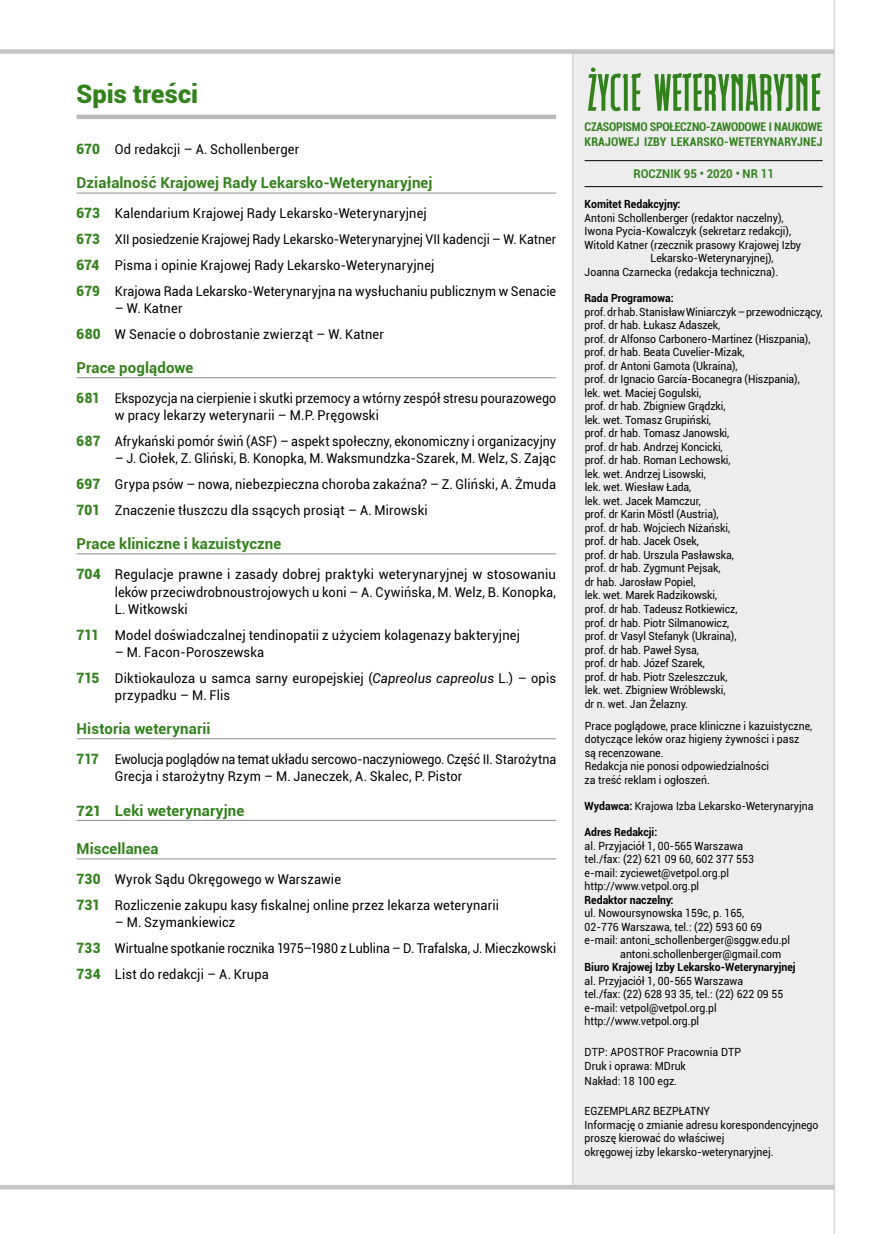
<style>
.page{position:relative;width:881px;height:1234px;background:#fff}
.page>*{position:absolute;margin:0;border:0;box-sizing:border-box;transform-origin:0 0}
.t1{font:900 25.5px "Roboto";color:#32821c}
.t2{font:700 15px "Roboto";letter-spacing:.01em;color:#32821c}
.t3{font:13.5px/25.8px "Roboto";letter-spacing:.01em;color:#000;scale:.95 1}
.t4{font:13.5px/17.2px "Roboto";letter-spacing:.01em;color:#000;scale:.92 1}
.t5{font:13.5px/25.8px "Roboto";letter-spacing:.01em;color:#000;text-align:justify;scale:.94 1}
.t6{font:13.5px/17.2px "Roboto";letter-spacing:.01em;color:#000;text-align:justify}
.t7{font:13.5px "Roboto";letter-spacing:.01em;color:#000;scale:.93 1}
.t8{font:700 condensed 12px/14.4px "Roboto";letter-spacing:-.015em;color:#32821c}
.t9{font:700 12px "Roboto";color:#32821c;scale:.95 1}
.t10{font:11.25px/13.5px "Roboto";color:#000;scale:.93 1}
.t11{font:700 11.25px "Roboto";color:#000;scale:.93 1}
.s1{font-weight:900;font-size:14.25px;color:#32821c}
.s2{font-style:italic}
.s3{font-weight:900;font-size:14.25px}
.s4{font-weight:700}
</style>
<div class="page">
<hr style="left:77px;top:115px;width:479px;height:4px;background:#bababa">
<hr style="left:77px;top:193px;width:479px;height:1px;background:#8b8b8b">
<hr style="left:77px;top:377px;width:479px;height:1px;background:#8b8b8b">
<hr style="left:77px;top:553px;width:479px;height:1px;background:#8b8b8b">
<hr style="left:77px;top:738px;width:479px;height:1px;background:#8b8b8b">
<hr style="left:77px;top:819px;width:479px;height:1px;background:#8b8b8b">
<hr style="left:77px;top:858px;width:479px;height:1px;background:#8b8b8b">
<div style="left:573px;top:49px;width:260px;height:1140px;background:#ededed"></div>
<hr style="left:584px;top:160px;width:238px;height:1px;background:#000">
<hr style="left:584px;top:186px;width:238px;height:1px;background:#000">
<svg style="left:654px;top:73px;width:166px;height:38px"></svg>
<svg style="left:588px;top:67px;width:53px;height:44px"></svg>
<hr style="left:572px;top:49px;width:1px;height:1137px;background:#c6c6c5">
<hr style="left:833px;top:0;width:1px;height:1233px;background:#c6c6c5">
<div style="left:0;top:49px;width:833px;height:5px;background:#c6c6c5"></div>
<div style="left:0;top:1184px;width:833px;height:5px;background:#c6c6c5"></div>
<h1 class="t1" style="left:77px;top:75px;width:123px">Spis treści</h1>
<p class="t3" style="left:77px;top:136px;width:236px"><span class="s1">670</span> Od redakcji – A. Schollenberger</p>
<h2 class="t2" style="left:77px;top:172px;width:357px">Działalność Krajowej Rady Lekarsko-Weterynaryjnej</h2>
<p class="t3" style="left:77px;top:200px;width:506px"><span class="s1">673</span> Kalendarium Krajowej Rady Lekarsko-Weterynaryjnej<br><span class="s1">673</span> XII posiedzenie Krajowej Rady Lekarsko-Weterynaryjnej VII kadencji – W. Katner <span class="s1">674</span> Pisma i opinie Krajowej Rady Lekarsko-Weterynaryjnej<br><span class="s1">679</span> Krajowa Rada Lekarsko-Weterynaryjna na wysłuchaniu publicznym w Senacie</p>
<p class="t3" style="left:77px;top:295px;width:325px;text-indent:38px">– W. Katner<br><span class="s1">680</span> W Senacie o dobrostanie zwierząt – W. Katner</p>
<h2 class="t2" style="left:77px;top:357px;width:118px">Prace poglądowe</h2>
<p class="t4" style="left:115px;top:389px;width:481px;text-indent:-38px"><span class="s1">681</span> Ekspozycja na cierpienie i skutki przemocy a wtórny zespół stresu pourazowego w pracy lekarzy weterynarii – M.P. Pręgowski</p>
<p class="t7" style="left:77px;top:432px;width:517px"><span class="s1">687</span> Afrykański pomór świń (ASF) – aspekt społeczny, ekonomiczny i organizacyjny</p>
<p class="t5" style="left:77px;top:445px;width:511px;text-indent:38px">– J. Ciołek, Z. Gliński, B. Konopka, M. Waksmundzka-Szarek, M. Welz, S. Zając <span class="s1">697</span> Grypa psów – nowa, niebezpieczna choroba zakaźna? – Z. Gliński, A. Żmuda <span class="s1">701</span> Znaczenie tłuszczu dla ssących prosiąt – A. Mirowski</p>
<h2 class="t2" style="left:77px;top:533px;width:206px">Prace kliniczne i kazuistyczne</h2>
<p class="t6" style="left:115px;top:565px;width:442px;text-indent:-38px"><span class="s1">704</span> Regulacje prawne i zasady dobrej praktyki weterynaryjnej w stosowaniu leków przeciwdrobnoustrojowych u koni – A. Cywińska, M. Welz, B. Konopka, L. Witkowski</p>
<p class="t3" style="left:77px;top:621px;width:468px"><span class="s1">711</span> Model doświadczalnej tendinopatii z użyciem kolagenazy bakteryjnej</p>
<p class="t3" style="left:77px;top:638px;width:506px;text-indent:38px">– M. Facon-Poroszewska<br><span class="s1">715</span> Diktiokauloza u samca sarny europejskiej (<span class="s2">Capreolus capreolus</span> L.) – opis</p>
<p class="t3" style="left:115px;top:681px;width:123px">przypadku – M. Flis</p>
<h2 class="t2" style="left:77px;top:718px;width:135px">Historia weterynarii</h2>
<p class="t4" style="left:115px;top:750px;width:481px;text-indent:-38px"><span class="s1">717</span> Ewolucja poglądów na temat układu sercowo‑ naczyniowego. Część II. Starożytna<br>Grecja i starożytny Rzym – M. Janeczek, A. Skalec, P. Pistor</p>
<h2 class="t2" style="left:77px;top:799px;width:169px"><span class="s3">721</span> Leki weterynaryjne</h2>
<h2 class="t2" style="left:77px;top:838px;width:83px">Miscellanea</h2>
<p class="t3" style="left:77px;top:865px;width:446px"><span class="s1">730</span> Wyrok Sądu Okręgowego w Warszawie<br><span class="s1">731</span> Rozliczenie zakupu kasy fiskalnej online przez lekarza weterynarii</p>
<p class="t3" style="left:77px;top:908px;width:506px;text-indent:38px">– M. Szymankiewicz<br><span class="s1">733</span> Wirtualne spotkanie rocznika 1975–1980 z Lublina – D. Trafalska, J. Mieczkowski<br><span class="s1">734</span> List do redakcji – A. Krupa</p>
<p class="t8" style="left:584px;top:119px;width:239px">CZASOPISMO SPOŁECZNO-ZAWODOWE I NAUKOWE<br>KRAJOWEJ IZBY LEKARSKO-WETERYNARYJNEJ</p>
<p class="t9" style="left:633px;top:165px;width:149px">ROCZNIK 95 • 2020 • NR 11</p>
<p class="t11" style="left:584px;top:196px;width:104px">Komitet Redakcyjny:</p>
<p class="t10" style="left:584px;top:211px;width:215px">Antoni Schollenberger (redaktor naczelny),</p>
<p class="t10" style="left:584px;top:224px;width:223px">Iwona Pycia‑ Kowalczyk (sekretarz redakcji),</p>
<p class="t10" style="left:584px;top:238px;width:234px">Witold Katner (rzecznik prasowy Krajowej Izby</p>
<p class="t10" style="left:650px;top:251px;width:134px">Lekarsko‑Weterynaryjnej),</p>
<p class="t10" style="left:584px;top:265px;width:209px">Joanna Czarnecka (redakcja techniczna).</p>
<p class="t11" style="left:584px;top:290px;width:97px">Rada Programowa:</p>
<p class="t10" style="left:584px;top:304px;width:257px">prof.drhab.StanisławWiniarczyk–przewodniczący, prof. dr hab. Łukasz Adaszek,<br>prof. dr Alfonso Carbonero‑ Martinez (Hiszpania), prof. dr hab. Beata Cuvelier-Mizak,<br>prof. dr Antoni Gamota (Ukraina),<br>prof. dr Ignacio García-Bocanegra (Hiszpania),<br>lek. wet. Maciej Gogulski,<br>prof. dr hab. Zbigniew Grądzki,<br>lek. wet. Tomasz Grupiński,<br>prof. dr hab. Tomasz Janowski,<br>prof. dr hab. Andrzej Koncicki,<br>prof. dr hab. Roman Lechowski,<br>lek. wet. Andrzej Lisowski,<br>lek. wet. Wiesław Łada,<br>lek. wet. Jacek Mamczur,<br>prof. dr Karin Möstl (Austria),<br>prof. dr hab. Wojciech Niżański,<br>prof. dr hab. Jacek Osek,<br>prof. dr hab. Urszula Pasławska,<br>prof. dr hab. Zygmunt Pejsak,<br>dr hab. Jarosław Popiel,<br>lek. wet. Marek Radzikowski,<br>prof. dr hab. Tadeusz Rotkiewicz,<br>prof. dr hab. Piotr Silmanowicz,<br>prof. dr Vasyl Stefanyk (Ukraina),<br>prof. dr hab. Paweł Sysa,<br>prof. dr hab. Józef Szarek,<br>prof. dr hab. Piotr Szeleszczuk,<br>lek. wet. Zbigniew Wróblewski,<br>dr n. wet. Jan Żelazny.</p>
<p class="t10" style="left:584px;top:718px;width:246px">Prace poglądowe, prace kliniczne i kazuistyczne, dotyczące leków oraz higieny żywności i pasz są recenzowane.<br>Redakcja nie ponosi odpowiedzialności<br>za treść reklam i ogłoszeń.</p>
<p class="t10" style="left:584px;top:798px;width:247px"><span class="s4">Wydawca:</span> Krajowa Izba Lekarsko-Weterynaryjna</p>
<p class="t11" style="left:584px;top:824px;width:80px">Adres Redakcji:</p>
<p class="t10" style="left:584px;top:838px;width:183px">al. Przyjaciół 1, 00-565 Warszawa tel./fax: (22) 621 09 60, 602 377 553 e-mail: zyciewet@vetpol.org.pl http://www.vetpol.org.pl</p>
<p class="t11" style="left:584px;top:891px;width:97px">Redaktor naczelny:</p>
<p class="t10" style="left:584px;top:905px;width:173px">ul. Nowoursynowska 159c, p. 165,</p>
<p class="t10" style="left:584px;top:919px;width:192px">02-776 Warszawa, tel.: (22) 593 60 69</p>
<p class="t10" style="left:584px;top:932px;width:222px">e-mail: antoni_schollenberger@sggw.edu.pl</p>
<p class="t10" style="left:620px;top:946px;width:175px">antoni.schollenberger@gmail.com</p>
<p class="t11" style="left:584px;top:959px;width:228px">Biuro Krajowej Izby Lekarsko-Weterynaryjnej</p>
<p class="t10" style="left:584px;top:973px;width:215px">al. Przyjaciół 1, 00-565 Warszawa<br>tel./fax: (22) 628 93 35, tel.: (22) 622 09 55 e-mail: vetpol@vetpol.org.pl http://www.vetpol.org.pl</p>
<p class="t10" style="left:584px;top:1043px;width:170px;line-height:14.4px">DTP: APOSTROF Pracownia DTP<br>Druk i oprawa: MDruk<br>Nakład: 18 100 egz.</p>
<p class="t10" style="left:584px;top:1103px;width:253px">EGZEMPLARZ BEZPŁATNY<br>Informację o zmianie adresu korespondencyjnego proszę kierować do właściwej<br>okręgowej izby lekarsko-weterynaryjnej.</p>
</div>
